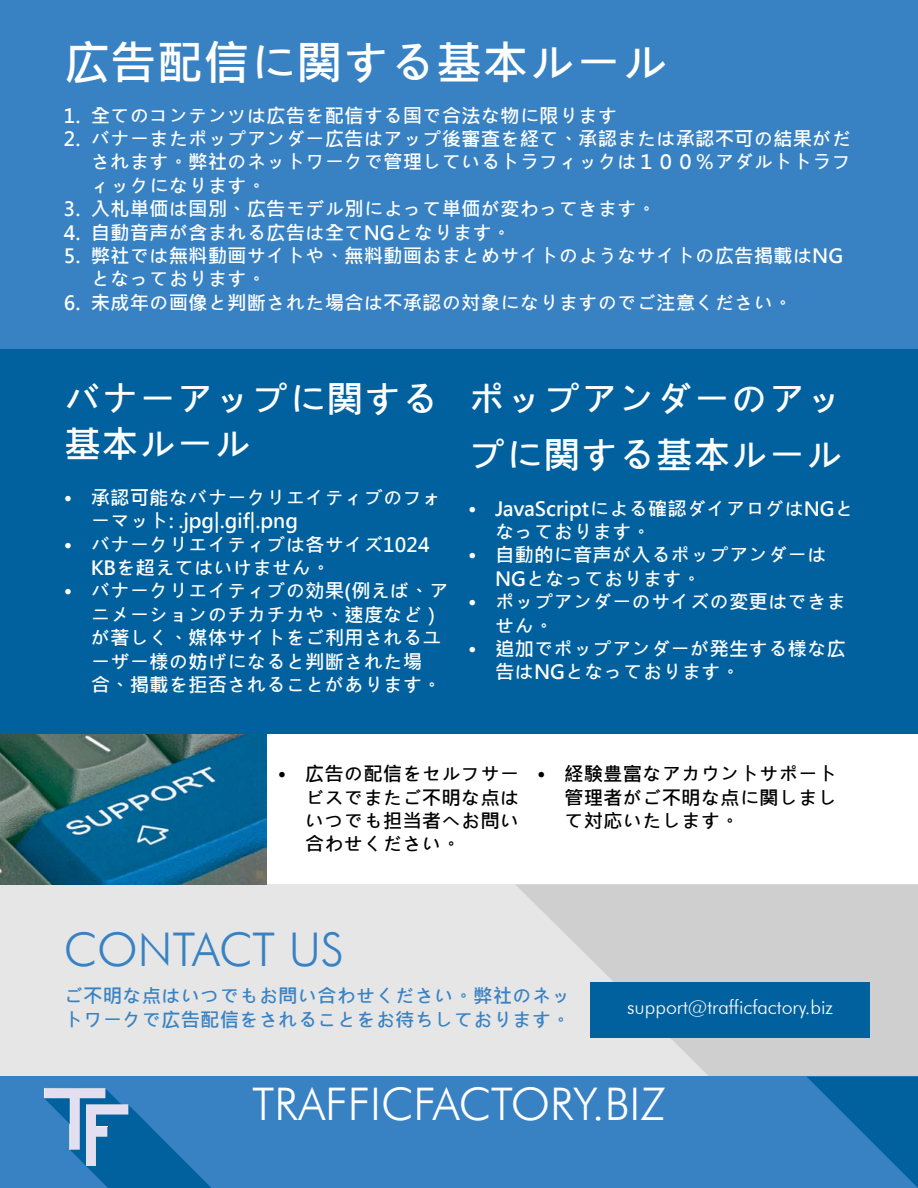
<style>
.page{position:relative;width:918px;height:1188px;background:#fff}
.page>*{position:absolute;margin:0;border:0;box-sizing:border-box;transform-origin:0 0}
.t1{font:700 46.5px "Microsoft Jheng Hei";color:#fff}
.t2{font:300 46.5px "Futura BT";color:#3882c4}
.t3{font:300 45px "Futura BT";color:#fff}
.t4{font:700 37.5px/45px "Microsoft Jheng Hei";color:#fff}
.t5{font:700 19.5px/23.4px "Microsoft Jheng Hei";color:#fff}
.t6{font:700 19.5px/23.4px "Microsoft Jheng Hei";color:#000;text-align:justify}
.t7{font:700 19.5px/23.4px "Microsoft Jheng Hei";color:#3882c4}
.t8{font:300 19.5px "Futura BT";color:#fff}
</style>
<div class="page">
<div style="left:0;top:0;width:918px;height:350px;background:#3882c4"></div>
<div style="left:0;top:350px;width:918px;height:384px;background:#00619e"></div>
<div style="left:0;top:884px;width:918px;height:193px;background:#e6e6e6"></div>
<svg style="left:515px;top:884px;width:403px;height:193px;fill:#cfcfcf"></svg>
<div style="left:590px;top:982px;width:280px;height:55px;background:#00619e"></div>
<div style="left:0;top:1077px;width:918px;height:111px;background:#3882c4"></div>
<svg style="left:807px;top:1077px;width:111px;height:111px"></svg>
<svg style="left:44px;top:1088px;width:167px;height:100px"></svg>
<img style="left:0;top:734px;width:267px;height:150px">
<h1 class="t1" style="left:64px;top:34px;width:606px">広告配信に関する基本ルール</h1>
<p class="t5" style="left:64px;top:104px;width:555px">1. 全てのコンテンツは広告を配信する国で合法な物に限ります</p>
<p class="t5" style="left:91px;top:127px;width:762px;text-align:justify;text-indent:-27px">2. バナーまたポップアンダー広告はアップ後審査を経て、承認または承認不可の結果がだされます。弊社のネットワークで管理しているトラフィックは１００％アダルトトラフィックになります。</p>
<p class="t5" style="left:64px;top:197px;width:594px">3. 入札単価は国別、広告モデル別によって単価が変わってきます。</p>
<p class="t5" style="left:64px;top:221px;width:449px">4. 自動音声が含まれる広告は全てNGとなります。</p>
<p class="t5" style="left:91px;top:244px;width:754px;text-indent:-27px">5. 弊社では無料動画サイトや、無料動画おまとめサイトのようなサイトの広告掲載はNGとなっております。</p>
<p class="t5" style="left:64px;top:291px;width:731px">6. 未成年の画像と判断された場合は不承認の対象になりますのでご注意ください。</p>
<h3 class="t4" style="left:64px;top:377px;width:377px">バナーアップに関する基本ルール</h3>
<p class="t5" style="left:91px;top:486px;width:352px;text-indent:-27px">• 承認可能なバナークリエイティブのフォーマット: .jpg|.gif|.png</p>
<p class="t5" style="left:91px;top:533px;width:340px;text-indent:-27px">• バナークリエイティブは各サイズ1024<br>KBを超えてはいけません。</p>
<p class="t5" style="left:91px;top:580px;width:359px;text-indent:-27px">• バナークリエイティブの効果(例えば、アニメーションのチカチカや、速度など）が著しく、媒体サイトをご利用されるユーザー様の妨げになると判断された場<br>合、掲載を拒否されることがあります。</p>
<h3 class="t4" style="left:468px;top:371px;width:376px;line-height:55.8px">ポップアンダーのアップに関する基本ルール</h3>
<p class="t5" style="left:495px;top:497px;width:361px;text-indent:-27px">• JavaScriptによる確認ダイアログはNGとなっております。</p>
<p class="t5" style="left:495px;top:544px;width:333px;text-indent:-27px">• 自動的に音声が入るポップアンダーは<br>NGとなっております。</p>
<p class="t5" style="left:495px;top:590px;width:352px;text-indent:-27px">• ポップアンダーのサイズの変更はできません。</p>
<p class="t5" style="left:495px;top:637px;width:352px;text-indent:-27px">• 追加でポップアンダーが発生する様な広告はNGとなっております。</p>
<p class="t6" style="left:305px;top:762px;width:216px;text-indent:-27px">• 広告の配信をセルフサービスでまたご不明な点はいつでも担当者へお問い合わせください。</p>
<p class="t6" style="left:564px;top:762px;width:274px;text-indent:-27px">• 経験豊富なアカウントサポート管理者がご不明な点に関しまして対応いたします。</p>
<h1 class="t2" style="left:64px;top:921px;width:282px">CONTACT US</h1>
<p class="t7" style="left:64px;top:984px;width:509px">ご不明な点はいつでもお問い合わせください。弊社のネットワークで広告配信をされることをお待ちしております。</p>
<p class="t8" style="left:627px;top:996px;width:207px">support@trafficfactory.biz</p>
<h2 class="t3" style="left:252px;top:1077px;width:415px">TRAFFICFACTORY.BIZ</h2>
</div>
